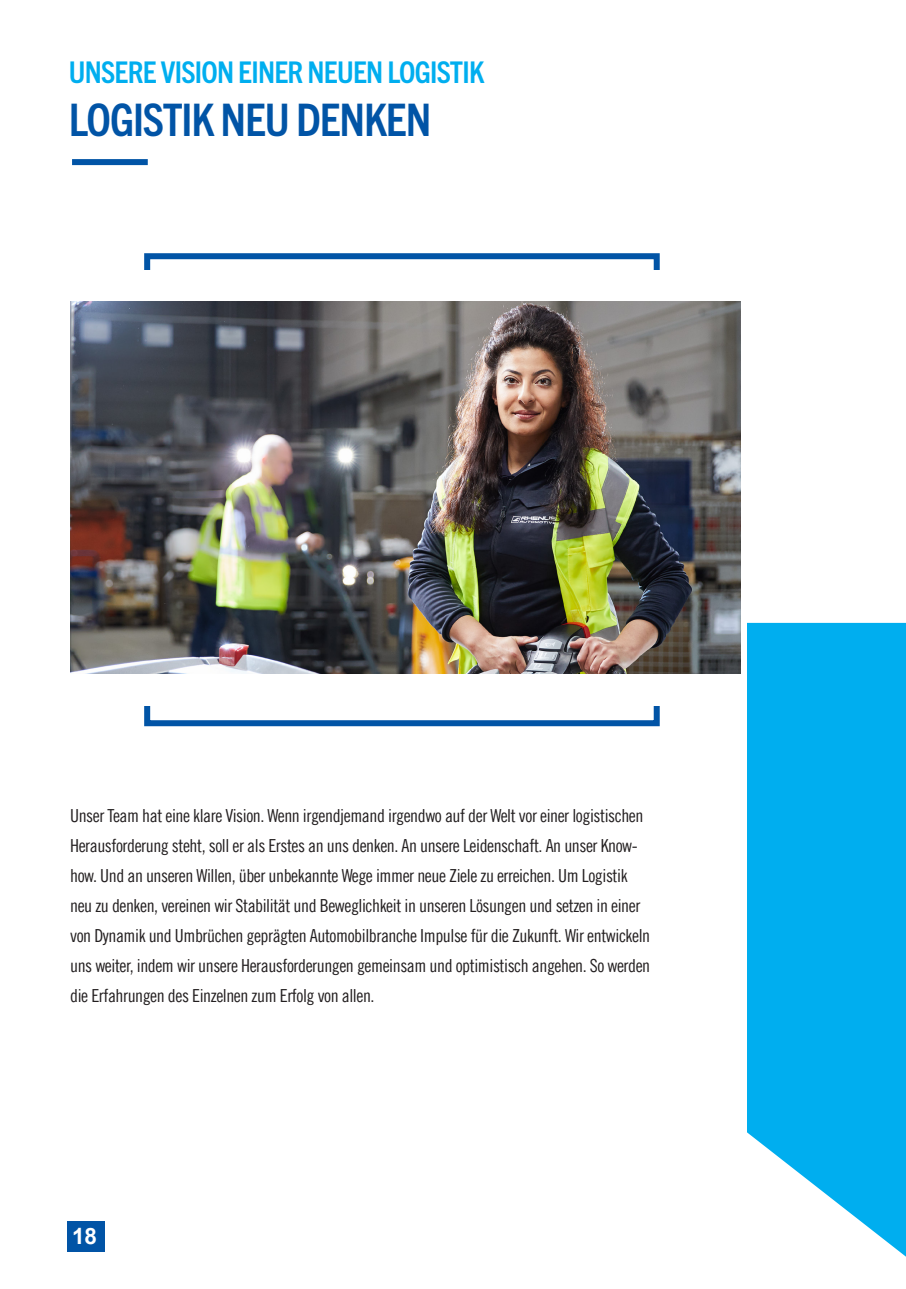
<style>
.page{position:relative;width:906px;height:1289px;background:#fff}
.page>*{position:absolute;margin:0;border:0;box-sizing:border-box;transform-origin:0 0}
.t1{font:700 condensed 45px "Trade Gothic Next LT Pro";letter-spacing:-.025em;color:#0154a6}
.t2{font:700 condensed 30px "Trade Gothic Next LT Pro";letter-spacing:-.025em;color:#00aeef}
.t3{font:700 22.5px "Arial";color:#fff}
.t4{font:18px/30px "Trade Gothic LT Pro Cn 18";letter-spacing:-.025em;color:#231f20}
</style>
<div class="page">
<svg style="left:96px;top:623px;width:810px;height:633px"></svg>
<div style="left:0;top:757px;width:746px;height:408px;background:#fff"></div>
<div style="left:67px;top:1220px;width:38px;height:31px;background:#0154a6"></div>
<div style="left:0;top:202px;width:746px;height:577px;background:#fff"></div>
<div style="left:72px;top:159px;width:76px;height:6px;background:#0154a6"></div>
<div style="left:144px;top:253px;width:515px;height:473px;border:6px solid #0154a6"></div>
<img style="left:70px;top:301px;width:670px;height:373px">
<div style="left:0;top:674px;width:745px;height:31px;background:#fff"></div>
<div style="left:0;top:270px;width:787px;height:31px;background:#fff"></div>
<h2 class="t2" style="left:69px;top:52px;width:417px">UNSERE VISION EINER NEUEN LOGISTIK</h2>
<h1 class="t1" style="left:69px;top:89px;width:364px">LOGISTIK NEU DENKEN</h1>
<p class="t4" style="left:70px;top:800px;width:581px">Unser Team hat eine klare Vision. Wenn irgendjemand irgendwo auf der Welt vor einer logistischen Herausforderung steht, soll er als Erstes an uns denken. An unsere Leidenschaft. An unser Know&shy;how. Und an unseren Willen, über unbekannte Wege immer neue Ziele zu erreichen. Um Logistik neu zu denken, vereinen wir Stabilität und Beweglichkeit in unseren Lösungen und setzen in einer von Dynamik und Umbrüchen geprägten Automobilbranche Impulse für die Zukunft. Wir entwickeln uns weiter, indem wir unsere Herausforderungen gemeinsam und optimistisch angehen. So werden die Erfahrungen des Einzelnen zum Erfolg von allen.</p>
<p class="t3" style="left:72px;top:1220px;width:27px">18</p>
</div>
